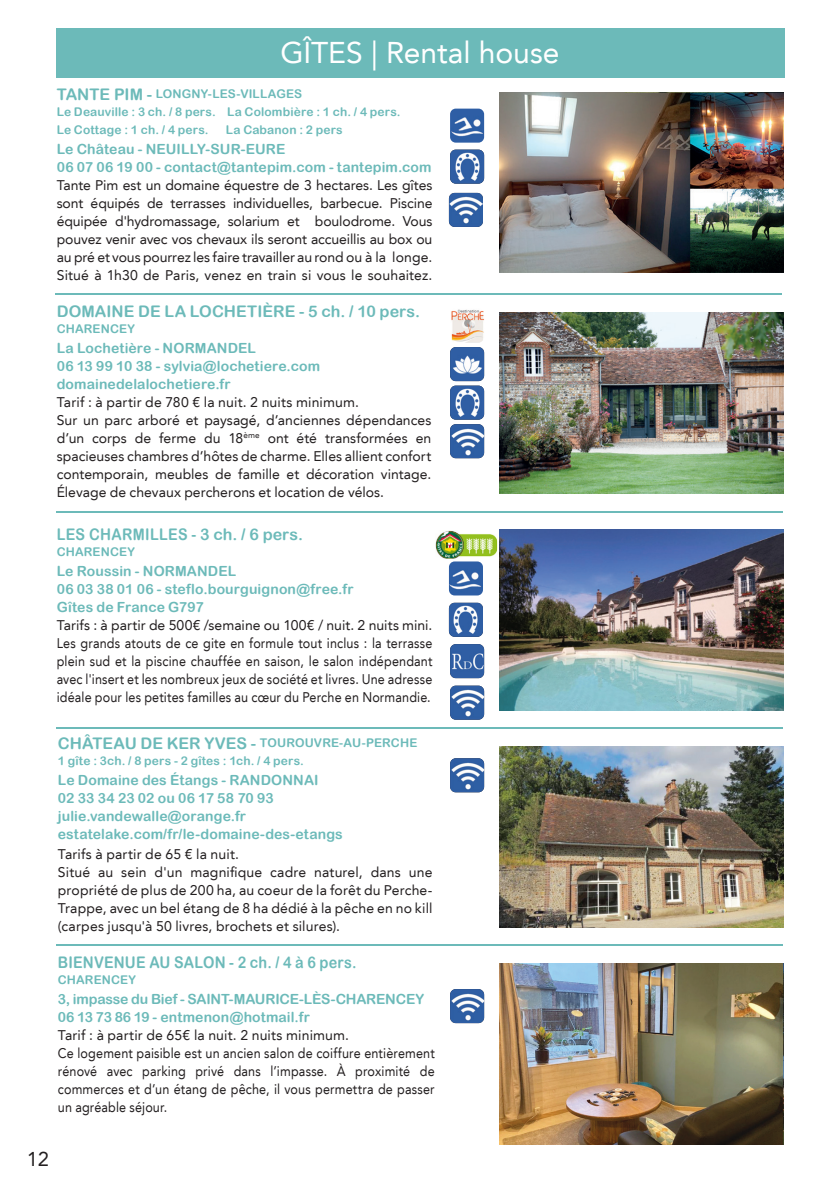
<style>
.page{position:relative;width:840px;height:1191px;background:#fff}
.page>*{position:absolute;margin:0;border:0;box-sizing:border-box;transform-origin:0 0}
.t1{font:30px "Avenir LT";letter-spacing:-.005em;color:#fff}
.t2{font:20px "Avenir LT";color:#231f20}
.Texte_Hébergements{font:16px "Arial Rounded MT Bold";letter-spacing:.01em;color:#6cbab9;scale:.9 1}
.Texte_Hébergements-2{font:16px "Arial Rounded MT Bold";letter-spacing:.01em;color:#6cbab9}
.t3{font:14px/18px "Avenir LT";letter-spacing:.01em;color:#231f20;text-align:justify}
.t4{font:14px "Arial Rounded MT Bold";letter-spacing:.005em;color:#6cbab9}
.t5{font:14px/18px "Avenir LT";letter-spacing:.01em;color:#231f20;text-align:justify;scale:.9 1}
.Texte_Hébergements-3{font:12px "Arial Rounded MT Bold";letter-spacing:.01em;color:#6cbab9}
.s1{font-size:16px}
</style>
<div class="page">
<img style="left:499px;top:92px;width:283px;height:181px">
<img style="left:499px;top:312px;width:283px;height:181px">
<img style="left:499px;top:529px;width:283px;height:181px">
<img style="left:499px;top:746px;width:283px;height:181px">
<img style="left:499px;top:964px;width:283px;height:180px">
<hr style="left:56px;top:293px;width:725px;height:2px;background:#6cbab9">
<hr style="left:57px;top:511px;width:725px;height:1px;background:#6cbab9">
<hr style="left:57px;top:727px;width:725px;height:1px;background:#6cbab9">
<hr style="left:57px;top:944px;width:725px;height:2px;background:#6cbab9">
<div style="left:56px;top:28px;width:727px;height:50px;background:#6cbab9"></div>
<img style="left:450px;top:150px;width:34px;height:34px">
<img style="left:450px;top:385px;width:34px;height:35px">
<img style="left:451px;top:309px;width:33px;height:33px">
<img style="left:450px;top:347px;width:34px;height:34px">
<img style="left:435px;top:530px;width:62px;height:28px">
<img style="left:448px;top:603px;width:34px;height:34px">
<img style="left:448px;top:193px;width:34px;height:34px">
<img style="left:450px;top:989px;width:34px;height:34px">
<img style="left:450px;top:424px;width:34px;height:34px">
<img style="left:450px;top:685px;width:34px;height:34px">
<img style="left:450px;top:758px;width:34px;height:34px">
<img style="left:450px;top:109px;width:34px;height:34px">
<img style="left:448px;top:561px;width:34px;height:34px">
<img style="left:450px;top:644px;width:34px;height:34px">
<p class="t1" style="left:280px;top:35px;width:280px">GÎTES | Rental house</p>
<p class="Texte_Hébergements-3" style="left:57px;top:87px;width:247px"><span class="s1">TANTE PIM -</span> LONGNY-LES-VILLAGES</p>
<p class="Texte_Hébergements-3" style="left:57px;top:105px;width:345px">Le Deauville : 3 ch. / 8 pers. La Colombière : 1 ch. / 4 pers.</p>
<p class="Texte_Hébergements-3" style="left:57px;top:123px;width:153px">Le Cottage : 1 ch. / 4 pers.</p>
<p class="Texte_Hébergements-3" style="left:226px;top:123px;width:118px">La Cabanon : 2 pers</p>
<p class="t4" style="left:57px;top:141px;width:230px">Le Château - NEUILLY-SUR-EURE</p>
<p class="t4" style="left:57px;top:159px;width:376px">06 07 06 19 00 - contact@tantepim.com - tantepim.com</p>
<p class="t3" style="left:57px;top:177px;width:377px">Tante Pim est un domaine équestre de 3 hectares. Les gîtes sont équipés de terrasses individuelles, barbecue. Piscine équipée d'hydromassage, solarium et boulodrome. Vous pouvez venir avec vos chevaux ils seront accueillis au box ou au pré et vous pourrez les faire travailler au rond ou à la longe.<br>Situé à 1h30 de Paris, venez en train si vous le souhaitez.</p>
<p class="Texte_Hébergements-2" style="left:57px;top:301px;width:364px">DOMAINE DE LA LOCHETIÈRE - 5 ch. / 10 pers.</p>
<p class="Texte_Hébergements-3" style="left:57px;top:321px;width:80px">CHARENCEY</p>
<p class="t4" style="left:57px;top:339px;width:201px">La Lochetière - NORMANDEL</p>
<p class="t4" style="left:57px;top:357px;width:265px">06 13 99 10 38 - sylvia@lochetiere.com</p>
<p class="t4" style="left:57px;top:375px;width:175px">domainedelalochetiere.fr</p>
<p class="t3" style="left:57px;top:393px;width:303px">Tarif : à partir de 780 € la nuit. 2 nuits minimum.</p>
<p class="t3" style="left:57px;top:411px;width:376px">Sur un parc arboré et paysagé, d’anciennes dépendances d’un corps de ferme du 18<sup>ème</sup> ont été transformées en spacieuses chambres d’hôtes de charme. Elles allient confort contemporain, meubles de famille et décoration vintage.<br>Élevage de chevaux percherons et location de vélos.</p>
<p class="Texte_Hébergements" style="left:57px;top:524px;width:275px">LES CHARMILLES - 3 ch. / 6 pers.</p>
<p class="Texte_Hébergements-3" style="left:57px;top:544px;width:80px">CHARENCEY</p>
<p class="t4" style="left:57px;top:562px;width:181px">Le Roussin - NORMANDEL</p>
<p class="t4" style="left:57px;top:580px;width:298px">06 03 38 01 06 - steflo.bourguignon@free.fr</p>
<p class="t4" style="left:57px;top:598px;width:148px">Gîtes de France G797</p>
<p class="t3" style="left:57px;top:616px;width:377px">Tarifs : à partir de 500€ /semaine ou 100€ / nuit. 2 nuits mini.</p>
<p class="t5" style="left:57px;top:634px;width:419px">Les grands atouts de ce gite en formule tout inclus : la terrasse plein sud et la piscine chauffée en saison, le salon indépendant avec l'insert et les nombreux jeux de société et livres. Une adresse idéale pour les petites familles au cœur du Perche en Normandie.</p>
<p class="Texte_Hébergements-3" style="left:58px;top:735px;width:361px"><span class="s1">CHÂTEAU DE KER YVES -</span> TOUROUVRE-AU-PERCHE</p>
<p class="Texte_Hébergements-3" style="left:58px;top:753px;width:247px">1 gîte : 3ch. / 8 pers - 2 gîtes : 1ch. / 4 pers.</p>
<p class="t4" style="left:58px;top:771px;width:262px">Le Domaine des Étangs - RANDONNAI</p>
<p class="t4" style="left:58px;top:789px;width:217px">02 33 34 23 02 ou 06 17 58 70 93</p>
<p class="t4" style="left:58px;top:807px;width:190px">julie.vandewalle@orange.fr</p>
<p class="t4" style="left:58px;top:825px;width:286px">estatelake.com/fr/le-domaine-des-etangs</p>
<p class="t3" style="left:58px;top:845px;width:182px">Tarifs à partir de 65 € la nuit.</p>
<p class="t3" style="left:58px;top:863px;width:376px">Situé au sein d'un magnifique cadre naturel, dans une propriété de plus de 200 ha, au coeur de la forêt du Perche-Trappe, avec un bel étang de 8 ha dédié à la pêche en no kill (carpes jusqu'à 50 livres, brochets et silures).</p>
<p class="Texte_Hébergements" style="left:58px;top:952px;width:333px">BIENVENUE AU SALON - 2 ch. / 4 à 6 pers.</p>
<p class="Texte_Hébergements-3" style="left:58px;top:972px;width:80px">CHARENCEY</p>
<p class="t4" style="left:58px;top:990px;width:367px">3, impasse du Bief - SAINT-MAURICE-LÈS-CHARENCEY</p>
<p class="t4" style="left:58px;top:1008px;width:253px">06 13 73 86 19 - entmenon@hotmail.fr</p>
<p class="t3" style="left:58px;top:1026px;width:292px">Tarif : à partir de 65€ la nuit. 2 nuits minimum.</p>
<p class="t5" style="left:58px;top:1044px;width:420px">Ce logement paisible est un ancien salon de coiffure entièrement rénové avec parking privé dans l’impasse. À proximité de commerces et d’un étang de pêche, il vous permettra de passer un agréable séjour.</p>
<h2 class="t2" style="left:27px;top:1147px;width:24px">12</h2>
</div>
